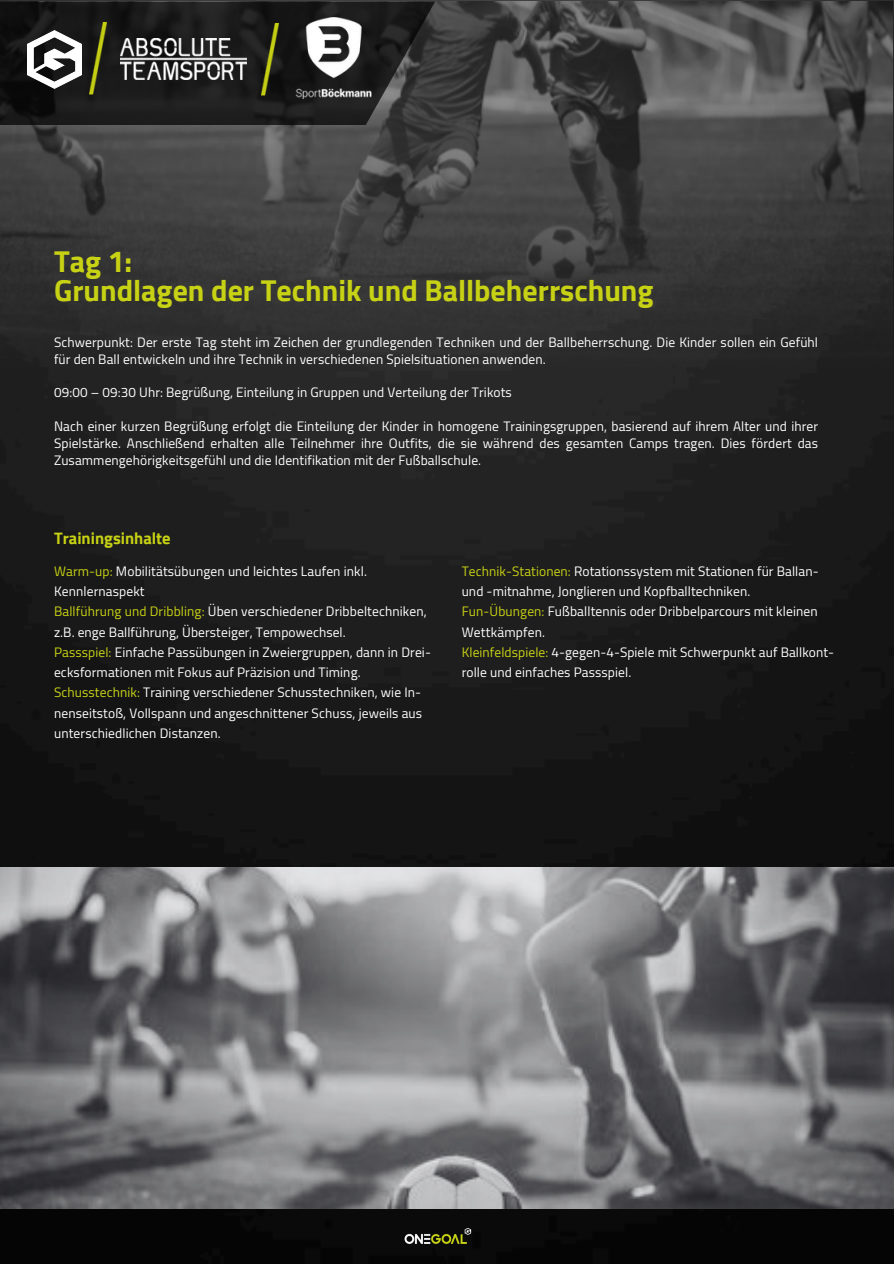
<style>
.page{position:relative;width:894px;height:1264px;background:#fff}
.page>*{position:absolute;margin:0;border:0;box-sizing:border-box;transform-origin:0 0}
.t1{font:700 30px/29.2px "Cairo";color:#c8d214}
.t2{font:700 16.5px "Cairo";color:#c8d214}
.t3{font:13.5px/16.8px "Cairo";letter-spacing:.005em;color:#fff}
.s1{color:#c8d214}
.s2{color:#c8d419}
</style>
<div class="page">
<img style="left:0;top:0;width:893px;height:1263px">
<img style="left:0;top:1px;width:892px;height:371px">
<img style="left:0;top:867px;width:893px;height:341px">
<svg style="left:0;top:1px;width:435px;height:124px;fill:#1c1c1c"></svg>
<img style="left:27px;top:31px;width:54px;height:57px">
<img style="left:261px;top:23px;width:13px;height:72px">
<img style="left:121px;top:39px;width:126px;height:40px">
<img style="left:274px;top:18px;width:120px;height:81px">
<img style="left:89px;top:22px;width:17px;height:72px">
<img style="left:397px;top:1220px;width:76px;height:30px">
<p class="t1" style="left:54px;top:247px;width:601px">Tag 1:<br>Grundlagen der Technik und Ballbeherrschung</p>
<p class="t3" style="left:54px;top:333px;width:765px">Schwerpunkt: Der erste Tag steht im Zeichen der grundlegenden Techniken und der Ballbeherrschung. Die Kinder sollen ein Gefühl für den Ball entwickeln und ihre Technik in verschiedenen Spielsituationen anwenden.</p>
<p class="t3" style="left:54px;top:384px;width:459px">09:00 – 09:30 Uhr: Begrüßung, Einteilung in Gruppen und Verteilung der Trikots</p>
<p class="t3" style="left:54px;top:418px;width:765px;text-align:justify">Nach einer kurzen Begrüßung erfolgt die Einteilung der Kinder in homogene Trainingsgruppen, basierend auf ihrem Alter und ihrer Spielstärke. Anschließend erhalten alle Teilnehmer ihre Outfits, die sie während des gesamten Camps tragen. Dies fördert das Zusammengehörigkeitsgefühl und die Identifikation mit der Fußballschule.</p>
<p class="t2" style="left:54px;top:528px;width:118px">Trainingsinhalte</p>
<p class="t3" style="left:54px;top:561px;width:314px;line-height:20.2px"><span class="s1">Warm-up:</span> Mobilitätsübungen und leichtes Laufen inkl.<br>Kennlernaspekt</p>
<p class="t3" style="left:54px;top:603px;width:374px"><span class="s1">Ballführung und Dribbling:</span> Üben verschiedener Dribbeltechniken,</p>
<p class="t3" style="left:54px;top:623px;width:293px">z.B. enge Ballführung, Übersteiger, Tempowechsel.</p>
<p class="t3" style="left:54px;top:643px;width:378px"><span class="s1">Passspiel:</span> Einfache Passübungen in Zweiergruppen, dann in Drei-</p>
<h2 class="t3" style="left:54px;top:664px;width:308px">ecksformationen mit Fokus auf Präzision und Timing.</h2>
<p class="t3" style="left:54px;top:684px;width:368px"><span class="s2">Schusstechnik:</span> Training verschiedener Schusstechniken, wie In-</p>
<p class="t3" style="left:54px;top:704px;width:369px">nenseitstoß, Vollspann und angeschnittener Schuss, jeweils aus</p>
<p class="t3" style="left:54px;top:724px;width:168px">unterschiedlichen Distanzen.</p>
<p class="t3" style="left:461px;top:561px;width:358px;line-height:20.2px"><span class="s1">Technik-Stationen:</span> Rotationssystem mit Stationen für Ballan&shy;und -mitnahme, Jonglieren und Kopfballtechniken.</p>
<p class="t3" style="left:461px;top:603px;width:357px"><span class="s1">Fun-Übungen:</span> Fußballtennis oder Dribbelparcours mit kleinen</p>
<p class="t3" style="left:461px;top:623px;width:85px">Wettkämpfen.</p>
<p class="t3" style="left:461px;top:643px;width:374px"><span class="s1">Kleinfeldspiele:</span> 4-gegen-4-Spiele mit Schwerpunkt auf Ballkont-</p>
<p class="t3" style="left:461px;top:664px;width:171px">rolle und einfaches Passspiel.</p>
</div>
